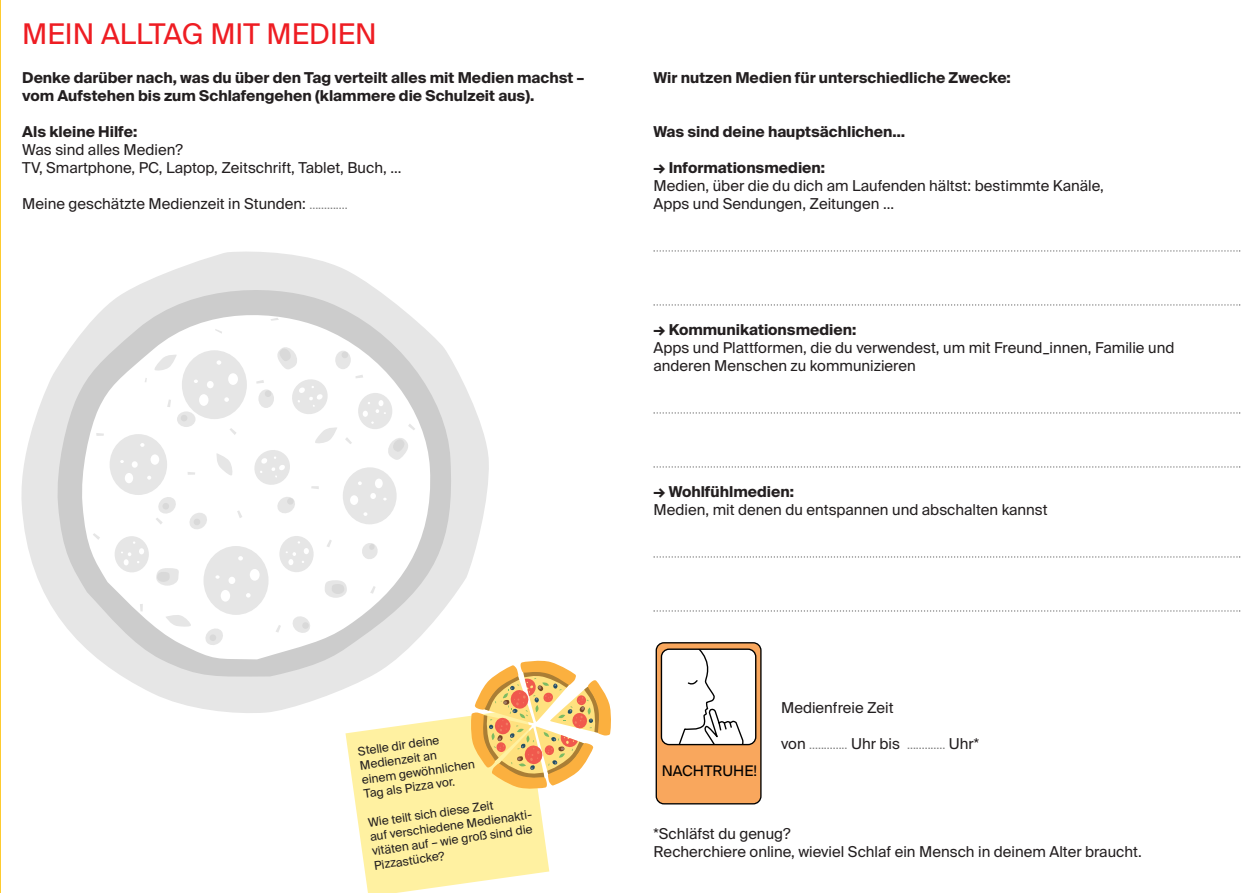
<style>
.page{position:relative;width:1259px;height:893px;background:#fff}
.page>*{position:absolute;margin:0;border:0;box-sizing:border-box;transform-origin:0 0}
.t1{font:28.5px "Suisse Intl";color:#ee1d23}
.t2{font:15px/18px "Suisse Intl";color:#231f20}
.t3{font:700 15px/18px "Suisse Intl";color:#231f20}
.t4{font:14.7px "Suisse Intl";color:#000}
.t5{font:12px/14.4px "Suisse Intl";color:#231f20}
.t6{font:12px "Suisse Intl";color:#808080}
.s1{font-size:12px;color:#808080}
.s2{font-size:15px;color:#231f20}
</style>
<div class="page">
<hr style="left:0;top:0;width:1px;height:893px;background:#fecb2f">
<svg style="left:21px;top:251px;width:468px;height:462px"></svg>
<div style="left:258px;top:389px;width:16px;height:19px;background:#e6e6e6;border-radius:50%"></div>
<div style="left:265px;top:390px;width:6px;height:7px;background:#d9d9d9;border-radius:50%"></div>
<div style="left:335px;top:350px;width:16px;height:19px;background:#e6e6e6;border-radius:50%"></div>
<div style="left:341px;top:352px;width:7px;height:6px;background:#d9d9d9;border-radius:50%"></div>
<svg style="left:275px;top:346px;width:23px;height:25px"></svg>
<svg style="left:256px;top:380px;width:8px;height:4px"></svg>
<svg style="left:270px;top:318px;width:9px;height:3px"></svg>
<svg style="left:355px;top:375px;width:8px;height:3px"></svg>
<svg style="left:289px;top:377px;width:41px;height:39px"></svg>
<svg style="left:252px;top:448px;width:40px;height:39px"></svg>
<div style="left:182px;top:350px;width:65px;height:69px;background:#e6e6e6;border-radius:50%"></div>
<svg style="left:217px;top:360px;width:4px;height:5px"></svg>
<div style="left:228px;top:373px;width:10px;height:12px;background:#fff;border-radius:50%"></div>
<div style="left:207px;top:381px;width:7px;height:7px;background:#fff;border-radius:50%"></div>
<div style="left:199px;top:394px;width:9px;height:12px;background:#fff;border-radius:50%"></div>
<svg style="left:224px;top:397px;width:5px;height:5px"></svg>
<svg style="left:345px;top:659px;width:266px;height:234px"></svg>
<svg style="left:653px;top:250px;width:587px;height:2px"></svg>
<svg style="left:653px;top:304px;width:587px;height:2px"></svg>
<svg style="left:653px;top:412px;width:587px;height:2px"></svg>
<svg style="left:653px;top:466px;width:587px;height:2px"></svg>
<svg style="left:653px;top:556px;width:587px;height:2px"></svg>
<svg style="left:653px;top:610px;width:587px;height:2px"></svg>
<div style="left:656px;top:643px;width:105px;height:161px;background:#f9a75d;border-radius:8px"></div>
<div style="left:655px;top:642px;width:106px;height:162px;border:1px solid #000;border-radius:8px"></div>
<div style="left:661px;top:649px;width:94px;height:96px;background:#fff;border-radius:8px"></div>
<svg style="left:661px;top:650px;width:83px;height:95px"></svg>
<div style="left:661px;top:648px;width:95px;height:97px;border:1px solid #000;border-radius:8px"></div>
<h1 class="t1" style="left:22px;top:18px;width:356px">MEIN ALLTAG MIT MEDIEN</h1>
<p class="t3" style="left:22px;top:69px;width:563px">Denke darüber nach, was du über den Tag verteilt alles mit Medien machst – vom Aufstehen bis zum Schlafengehen (klammere die Schulzeit aus).</p>
<p class="t3" style="left:22px;top:123px;width:116px">Als kleine Hilfe:</p>
<p class="t2" style="left:22px;top:141px;width:381px">Was sind alles Medien?<br>TV, Smartphone, PC, Laptop, Zeitschrift, Tablet, Buch, …</p>
<p class="t2" style="left:22px;top:195px;width:327px">Meine geschätzte Medienzeit in Stunden: <span class="s1">.............</span></p>
<p class="t3" style="left:653px;top:69px;width:359px">Wir nutzen Medien für unterschiedliche Zwecke:</p>
<p class="t3" style="left:653px;top:123px;width:253px">Was sind deine hauptsächlichen…</p>
<p class="t3" style="left:653px;top:159px;width:173px">→ Informationsmedien:</p>
<p class="t2" style="left:653px;top:177px;width:452px">Medien, über die du dich am Laufenden hältst: bestimmte Kanäle,<br>Apps und Sendungen, Zeitungen …</p>
<p class="t3" style="left:653px;top:321px;width:204px">→ Kommunikationsmedien:</p>
<p class="t2" style="left:653px;top:339px;width:522px">Apps und Plattformen, die du verwendest, um mit Freund_innen, Familie und anderen Menschen zu kommunizieren</p>
<p class="t3" style="left:653px;top:483px;width:142px">→ Wohlfühlmedien:</p>
<p class="t2" style="left:653px;top:501px;width:396px">Medien, mit denen du entspannen und abschalten kannst</p>
<p class="t5" style="left:357px;top:744px;width:115px;rotate:-8deg">Stelle dir deine<br>Medienzeit an einem gewöhnlichen<br>Tag als Pizza vor.</p>
<p class="t5" style="left:367px;top:816px;width:166px;rotate:-8deg">Wie teilt sich diese Zeit<br>auf verschiedene Medienakti&shy;vitäten auf – wie groß sind die<br>Pizzastücke?</p>
<p class="t4" style="left:662px;top:762px;width:97px">NACHTRUHE!</p>
<p class="t2" style="left:781px;top:699px;width:114px">Medienfreie Zeit</p>
<p class="t6" style="left:781px;top:738px;width:199px"><span class="s2">von</span> ............. <span class="s2">Uhr bis</span> ............. <span class="s2">Uhr*</span></p>
<p class="t2" style="left:653px;top:825px;width:489px">*Schläfst du genug?<br>Recherchiere online, wieviel Schlaf ein Mensch in deinem Alter braucht.</p>
</div>
